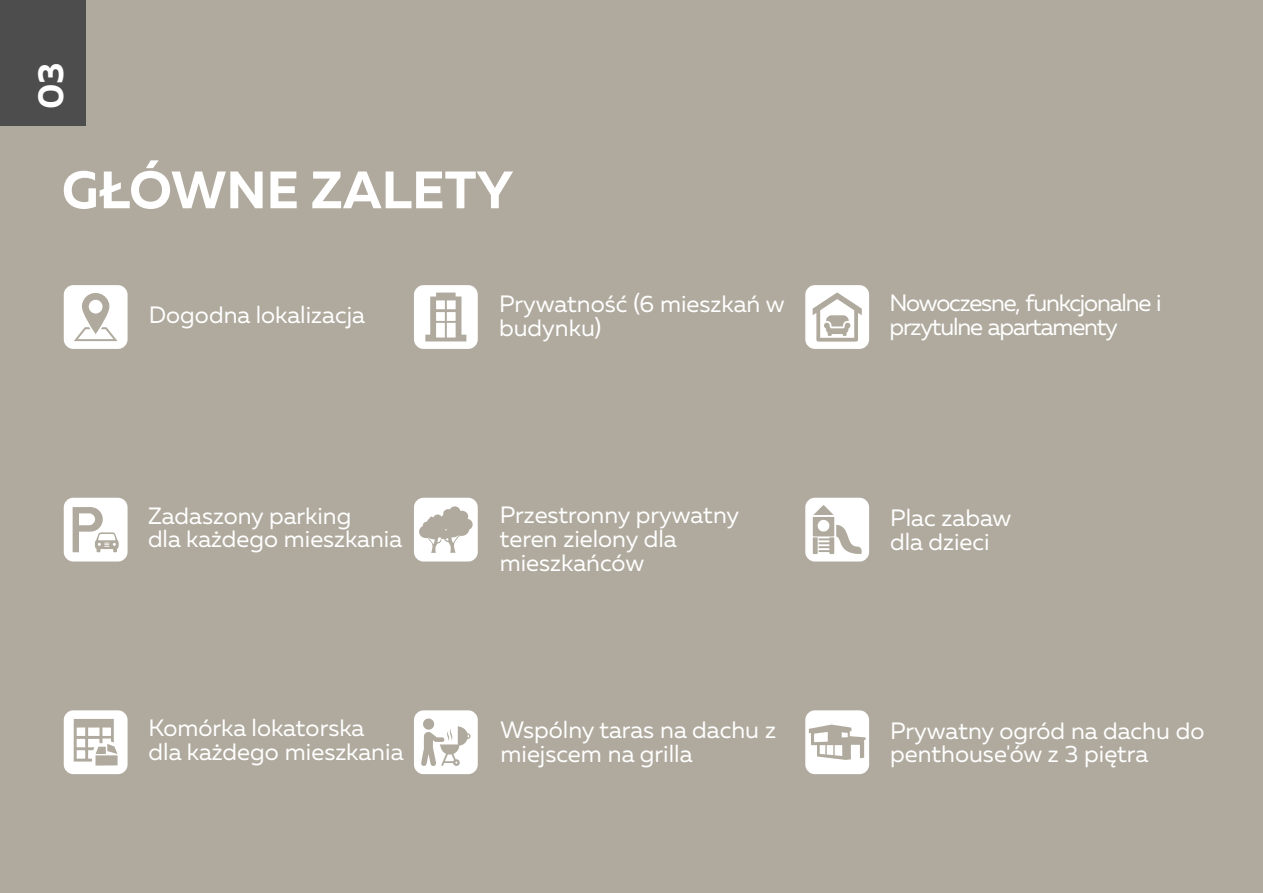
<style>
.page{position:relative;width:1263px;height:893px;background:#b0aa9e}
.page>*{position:absolute;margin:0;border:0;box-sizing:border-box;transform-origin:0 0}
.t1{font:700 52.5px "Muller";color:#fff}
.t2{font:700 36px "Muller";color:#fff}
.t3{font:23.7px/23.7px "Muller";color:#fff}
.t4{font:23.7px/23.7px "Muller";letter-spacing:-.05em;color:#fff}
.t5{font:23.55px/23.5px "Muller";color:#fff}
</style>
<div class="page">
<div style="left:0;top:0;width:85px;height:126px;background:#4d4d4d"></div>
<svg style="left:64px;top:285px;width:64px;height:64px"></svg>
<svg style="left:414px;top:285px;width:64px;height:64px"></svg>
<svg style="left:805px;top:285px;width:64px;height:64px"></svg>
<svg style="left:64px;top:498px;width:64px;height:63px"></svg>
<svg style="left:414px;top:498px;width:64px;height:63px"></svg>
<svg style="left:805px;top:498px;width:64px;height:63px"></svg>
<svg style="left:64px;top:710px;width:64px;height:64px"></svg>
<svg style="left:414px;top:710px;width:64px;height:64px"></svg>
<svg style="left:805px;top:710px;width:64px;height:64px"></svg>
<h2 class="t2" style="left:28px;top:109px;width:48px;rotate:-90deg">03</h2>
<h1 class="t1" style="left:62px;top:157px;width:453px">GŁÓWNE ZALETY</h1>
<p class="t3" style="left:149px;top:302px;width:218px">Dogodna lokalizacja</p>
<p class="t3" style="left:499px;top:292px;width:287px">Prywatność (6 mieszkań w budynku)</p>
<p class="t4" style="left:889px;top:291px;width:274px">Nowoczesne, funkcjonalne i przytulne apartamenty</p>
<p class="t3" style="left:500px;top:503px;width:241px">Przestronny prywatny teren zielony dla mieszkańców</p>
<p class="t5" style="left:148px;top:503px;width:256px">Zadaszony parking<br>dla każdego mieszkania</p>
<p class="t3" style="left:890px;top:506px;width:123px">Plac zabaw dla dzieci</p>
<p class="t3" style="left:148px;top:716px;width:256px">Komórka lokatorska<br>dla każdego mieszkania</p>
<p class="t3" style="left:890px;top:718px;width:316px">Prywatny ogród na dachu do penthouse'ów z 3 piętra</p>
<p class="t3" style="left:500px;top:718px;width:277px">Wspólny taras na dachu z miejscem na grilla</p>
</div>
